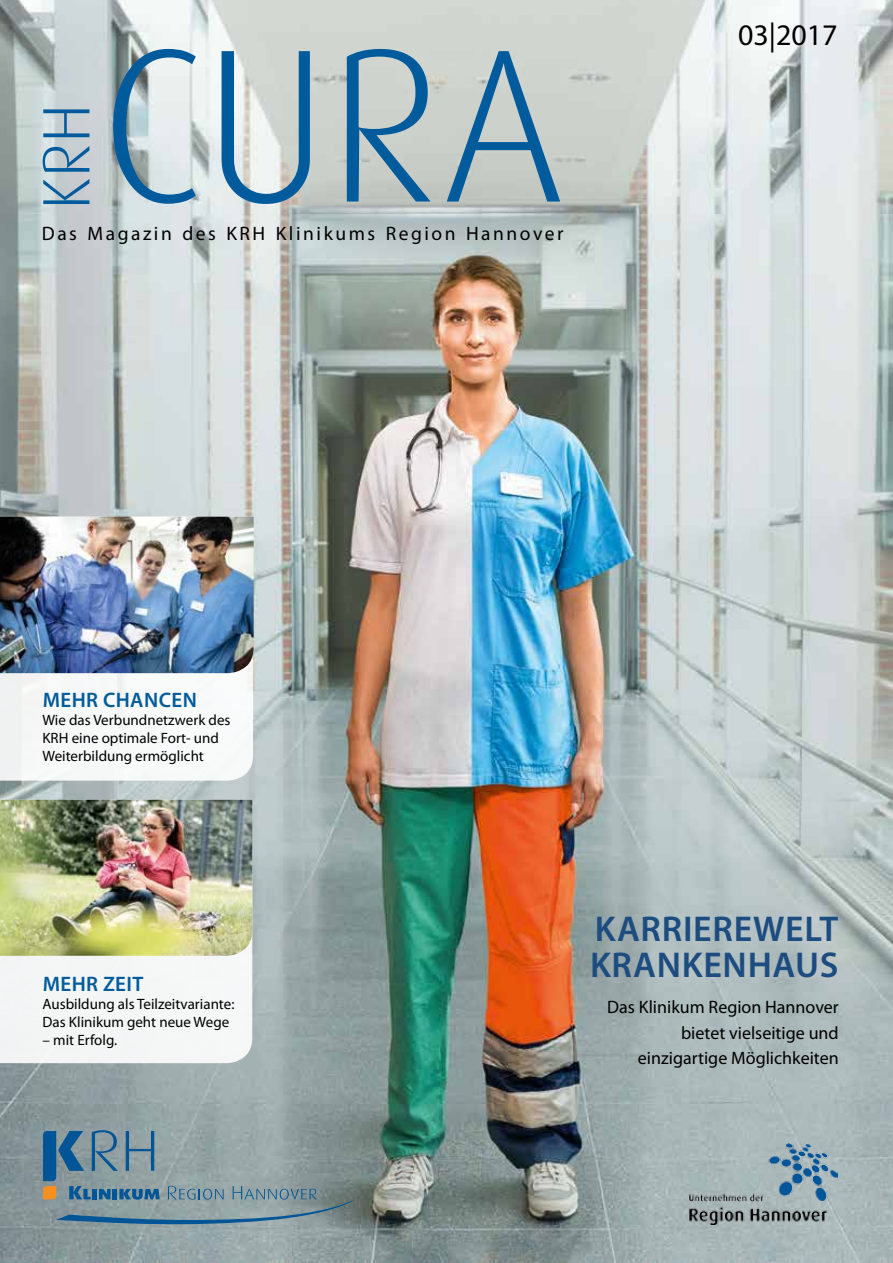
<style>
.page{position:relative;width:893px;height:1263px;background:#fff}
.page>*{position:absolute;margin:0;border:0;box-sizing:border-box;transform-origin:0 0}
.t1{font:600 36px/36px "Myriad Pro";letter-spacing:.02em;color:#1d4c80}
.t2{font:30px "Myriad Pro";color:#000}
.t3{font:600 21px "Myriad Pro";letter-spacing:.02em;color:#005b9d}
.t4{font:19.5px "Myriad Pro";letter-spacing:.13em;color:#000}
.t5{font:18px/25.5px "Myriad Pro";color:#000;text-align:right}
.t6{font:15px/18px "Myriad Pro";color:#000}
</style>
<div class="page">
<img style="left:0;top:0;width:893px;height:1263px">
<svg style="left:113px;top:49px;width:447px;height:155px;background:#a4bbc5"></svg>
<svg style="left:43px;top:109px;width:46px;height:95px;background:#95b3c6"></svg>
<svg style="left:43px;top:1130px;width:312px;height:95px;background:#7c949c"></svg>
<img style="left:690px;top:1144px;width:147px;height:81px">
<div style="left:0;top:956px;width:252px;height:107px;background:#f4f6f6"></div>
<img style="left:0;top:800px;width:252px;height:156px">
<svg style="left:0;top:673px;width:253px;height:108px"></svg>
<img style="left:0;top:517px;width:254px;height:156px">
<h3 class="t4" style="left:42px;top:221px;width:523px">Das Magazin des KRH Klinikums Region Hannover</h3>
<h2 class="t2" style="left:738px;top:16px;width:101px">03|2017</h2>
<h3 class="t3" style="left:43px;top:686px;width:156px">MEHR CHANCEN</h3>
<p class="t6" style="left:43px;top:710px;width:189px">Wie das Verbundnetzwerk des<br>KRH eine optimale Fort- und<br>Weiterbildung ermöglicht</p>
<h3 class="t3" style="left:43px;top:971px;width:102px">MEHR ZEIT</h3>
<p class="t6" style="left:43px;top:995px;width:193px">Ausbildung als Teilzeitvariante:<br>Das Klinikum geht neue Wege</p>
<p class="t6" style="left:43px;top:1031px;width:76px">– mit Erfolg.</p>
<h1 class="t1" style="left:590px;top:910px;width:250px">KARRIEREWELT<br>KRANKENHAUS</h1>
<p class="t5" style="left:607px;top:994px;width:233px">Das Klinikum Region Hannover bietet vielseitige und einzigartige Möglichkeiten</p>
</div>
